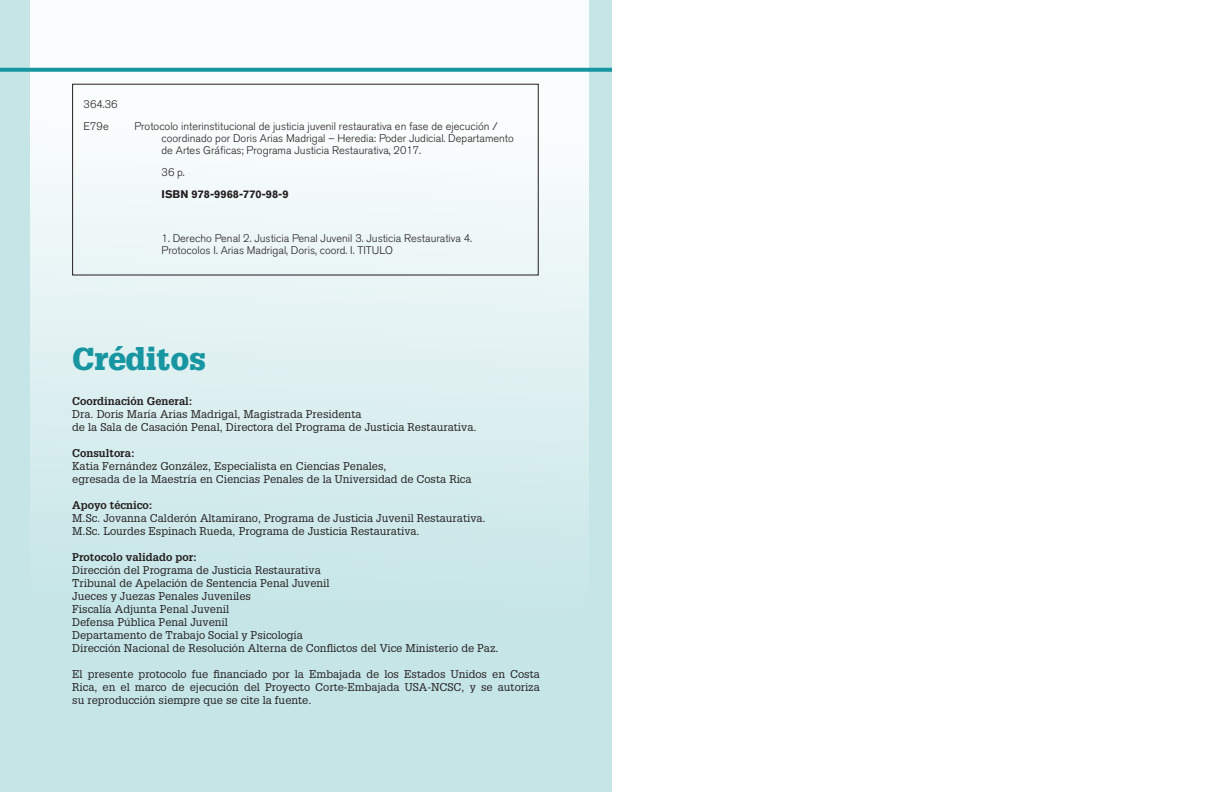
<style>
.page{position:relative;width:1224px;height:792px;background:#fff}
.page>*{position:absolute;margin:0;border:0;box-sizing:border-box;transform-origin:0 0}
.t1{font:900 31px "Glypha LT Std";color:#1796a1}
.t2{font:11px/13px "Glypha LT Std";color:#231f20}
.t3{font:300 11px/12px "Akzidenz Grotesk BQ";color:#231f20}
.t4{font:700 11px/22px "Akzidenz Grotesk BQ";color:#231f20}
.s1{font-weight:300}
.s2{font-weight:700}
</style>
<div class="page">
<div style="left:0;top:0;width:612px;height:792px;background:#c5e5e7"></div>
<div style="left:30px;top:0;width:559px;height:766px;background:linear-gradient(to bottom,#fffdfd,#bde2e4)"></div>
<svg style="left:0;top:68px;width:612px;height:4px;background:#249ba6"></svg>
<p class="t3" style="left:84px;top:93px;width:416px;line-height:22px">364.36 <br>E79e         Protocolo interinstitucional de justicia juvenil restaurativa en fase de ejecución /</p>
<p class="t3" style="left:162px;top:132px;width:354px">coordinado por Doris Arias Madrigal – Heredia: Poder Judicial. Departamento de Artes Gráficas; Programa Justicia Restaurativa, 2017.</p>
<p class="t4" style="left:162px;top:161px;width:128px"><span class="s1">36 p.<br></span>ISBN 978-9968-770-98-9</p>
<p class="t3" style="left:162px;top:232px;width:312px">1. Derecho Penal 2. Justicia Penal Juvenil 3. Justicia Restaurativa 4.<br>Protocolos I. Arias Madrigal, Doris, coord. I. TITULO</p>
<p class="t1" style="left:72px;top:340px;width:135px">Créditos</p>
<p class="t2" style="left:72px;top:394px;width:406px"><span class="s2">Coordinación General:<br></span>Dra. Doris María Arias Madrigal, Magistrada Presidenta<br>de la Sala de Casación Penal, Directora del Programa de Justicia Restaurativa.</p>
<p class="t2" style="left:72px;top:446px;width:401px"><span class="s2">Consultora:<br></span>Katia Fernández González, Especialista en Ciencias Penales,<br>egresada de la Maestría en Ciencias Penales de la Universidad de Costa Rica</p>
<p class="t2" style="left:72px;top:498px;width:415px"><span class="s2">Apoyo técnico:<br></span>M.Sc. Jovanna Calderón Altamirano, Programa de Justicia Juvenil Restaurativa.<br>M.Sc. Lourdes Espinach Rueda, Programa de Justicia Restaurativa.</p>
<p class="t2" style="left:72px;top:550px;width:428px"><span class="s2">Protocolo validado por:<br></span>Dirección del Programa de Justicia Restaurativa<br>Tribunal de Apelación de Sentencia Penal Juvenil<br>Jueces y Juezas Penales Juveniles<br>Fiscalía Adjunta Penal Juvenil<br>Defensa Pública Penal Juvenil<br>Departamento de Trabajo Social y Psicología<br>Dirección Nacional de Resolución Alterna de Conflictos del Vice Ministerio de Paz.</p>
<p class="t2" style="left:72px;top:667px;width:469px;text-align:justify">El presente protocolo fue financiado por la Embajada de los Estados Unidos en Costa Rica, en el marco de ejecución del Proyecto Corte-Embajada USA-NCSC, y se autoriza su reproducción siempre que se cite la fuente.</p>
</div>
